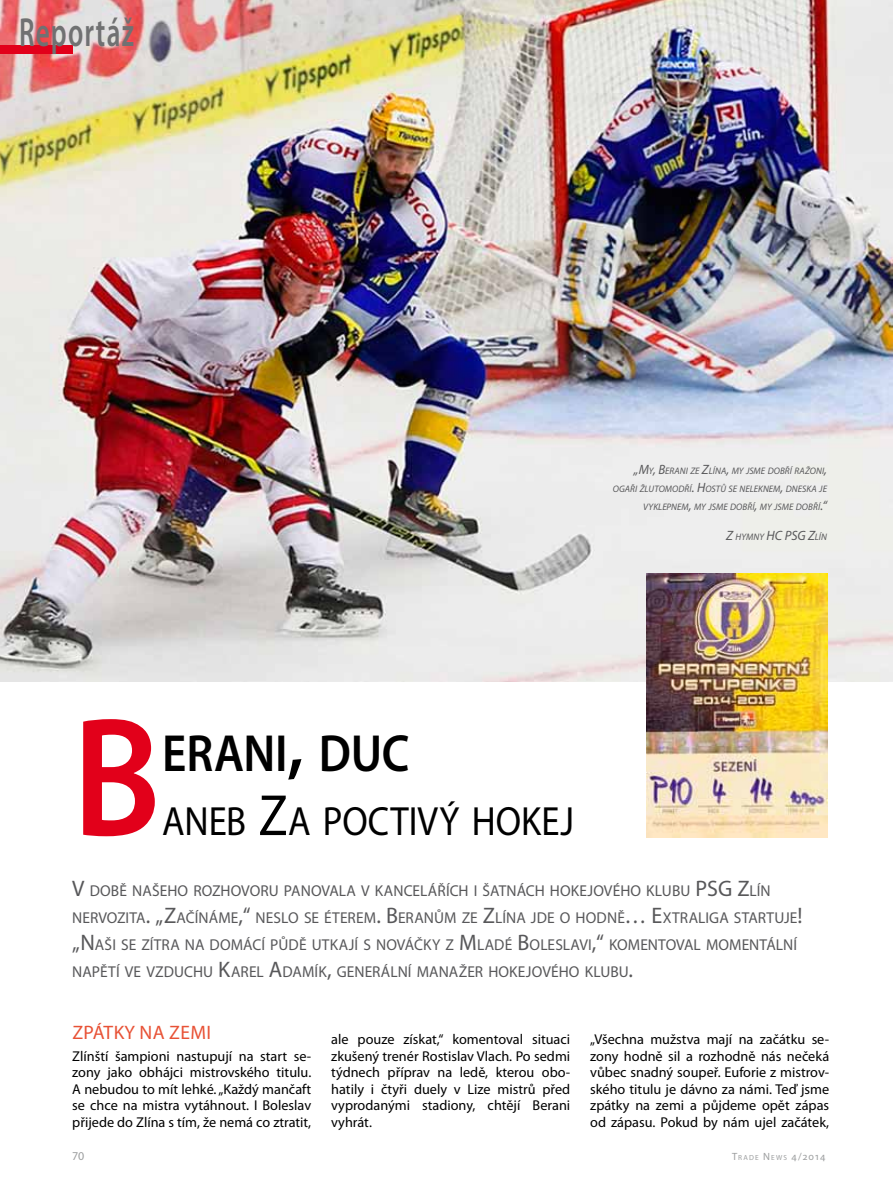
<style>
.page{position:relative;width:893px;height:1191px;background:#fff}
.page>*{position:absolute;margin:0;border:0;box-sizing:border-box;transform-origin:0 0}
.t1{font:600 170.7px "Myriad Pro";color:#e2001a;scale:.9 1}
.t2{font:600 52.5px "Myriad Pro";letter-spacing:-.005em;color:#000;scale:.9 1}
.t3{font:40.95px "Myriad Pro";color:#000;scale:.9 1}
.t4{font:600 40.8px "Myriad Pro";letter-spacing:.045em;color:#707172;scale:.67 1}
.t5{font:19.5px "Myriad Pro";letter-spacing:.02em;color:#e85236}
.t6{font:15.75px/27px "Myriad Pro";letter-spacing:.005em;color:#58585a}
.t7{font:14.25px/16.5px "Myriad Pro";color:#000;text-align:justify}
.t8{font:12px "Myriad Pro";color:#9c9e9f}
.t9{font:italic 9.45px/18px "Myriad Pro";letter-spacing:.01em;color:#58585a;text-align:right}
.t10{font:7.35px "Myriad Pro";letter-spacing:.165em;color:#9c9e9f}
.s1{font-size:13.5px}
.s2{font-size:75px}
.s3{font-size:58.5px}
.s4{font-size:22.5px}
.s5{font-size:10.5px}
</style>
<div class="page">
<img style="left:0;top:0;width:892px;height:681px">
<div style="left:0;top:45px;width:72px;height:9px;background:#e2001a"></div>
<img style="left:646px;top:573px;width:181px;height:264px">
<h3 class="t4" style="left:19px;top:9px;width:173px">Reportáž</h3>
<p class="t9" style="left:613px;top:462px;width:216px"><span class="s1">„M</span>Y<span class="s1">, B</span>ERANI ZE <span class="s1">Z</span>LÍNA<span class="s1">,</span> MY JSME DOBŘÍ RAŽONI<span class="s1">,<br></span>OGAŘI ŽLUTOMODŘÍ<span class="s1">. H</span>OSTŮ SE NELEKNEM<span class="s1">,</span> DNESKA JE<br>VYKLEPNEM<span class="s1">,</span> MY JSME DOBŘÍ<span class="s1">,</span> MY JSME DOBŘÍ<span class="s1">.“</span></p>
<p class="t9" style="left:726px;top:527px;width:102px"><span class="s1">Z</span> HYMNY <span class="s1">HC PSG Z</span>LÍN</p>
<h1 class="t1" style="left:72px;top:683px;width:100px">B</h1>
<h2 class="t2" style="left:162px;top:724px;width:276px">ERANI<span class="s2">,</span> DUC</h2>
<h3 class="t3" style="left:162px;top:799px;width:459px">ANEB <span class="s3">Z</span>A POCTIVÝ HOKEJ</h3>
<p class="t6" style="left:72px;top:877px;width:732px"><span class="s4">V</span> DOBĚ NAŠEHO ROZHOVORU PANOVALA V KANCELÁŘÍCH I ŠATNÁCH HOKEJOVÉHO KLUBU <span class="s4">PSG Z</span>LÍN NERVOZITA<span class="s4">. „Z</span>AČÍNÁME<span class="s4">,“</span> NESLO SE ÉTEREM<span class="s4">. B</span> ERANŮM ZE <span class="s4">Z</span>LÍNA JDE O HODN Ě<span class="s4">… E</span>XTRALIGA STARTUJE<span class="s4">! „N</span>AŠI SE ZÍTRA NA DOMÁCÍ PŮDĚ UTKAJÍ S NOVÁČKY Z <span class="s4">M</span> LADÉ <span class="s4">B</span>OLESLAVI<span class="s4">,“</span> KOMENTOVAL MOMENTÁLNÍ NAPĚTÍ VE VZDUCHU <span class="s4">K</span>AREL <span class="s4">A</span>DAMÍK<span class="s4">,</span> GENERÁLNÍ MANAŽER HOKEJOVÉHO KLUBU<span class="s4">.</span></p>
<h3 class="t5" style="left:72px;top:1022px;width:140px">Zpátky na zemi</h3>
<p class="t7" style="left:72px;top:1048px;width:240px">Zlínští šampioni nastupují na start se&shy;zony jako obhájci mistrovského titulu.<br>A nebudou to mít lehké. „Každý mančaft se chce na mistra vytáhnout. I Boleslav přijede do Zlína s tím, že nemá co ztratit,</p>
<p class="t7" style="left:331px;top:1031px;width:240px">ale pouze získat,“ komentoval situaci zkušený trenér Rostislav Vlach. Po sedmi týdnech příprav na ledě, kterou obo&shy;hatily i čtyři duely v Lize mistrů před vyprodanými stadiony, chtějí Berani vyhrát.</p>
<p class="t7" style="left:590px;top:1031px;width:240px">„Všechna mužstva mají na začátku se&shy;zony hodně sil a rozhodně nás nečeká vůbec snadný soupeř. Euforie z mistrov&shy;ského titulu je dávno za námi. Teď jsme zpátky na zemi a půjdeme opět zápas od zápasu. Pokud by nám ujel začátek,</p>
<p class="t8" style="left:72px;top:1149px;width:14px">70</p>
<p class="t10" style="left:732px;top:1153px;width:95px"><span class="s5">T</span>RADE <span class="s5">N</span>EWS <span class="s5">4/2014</span></p>
</div>
